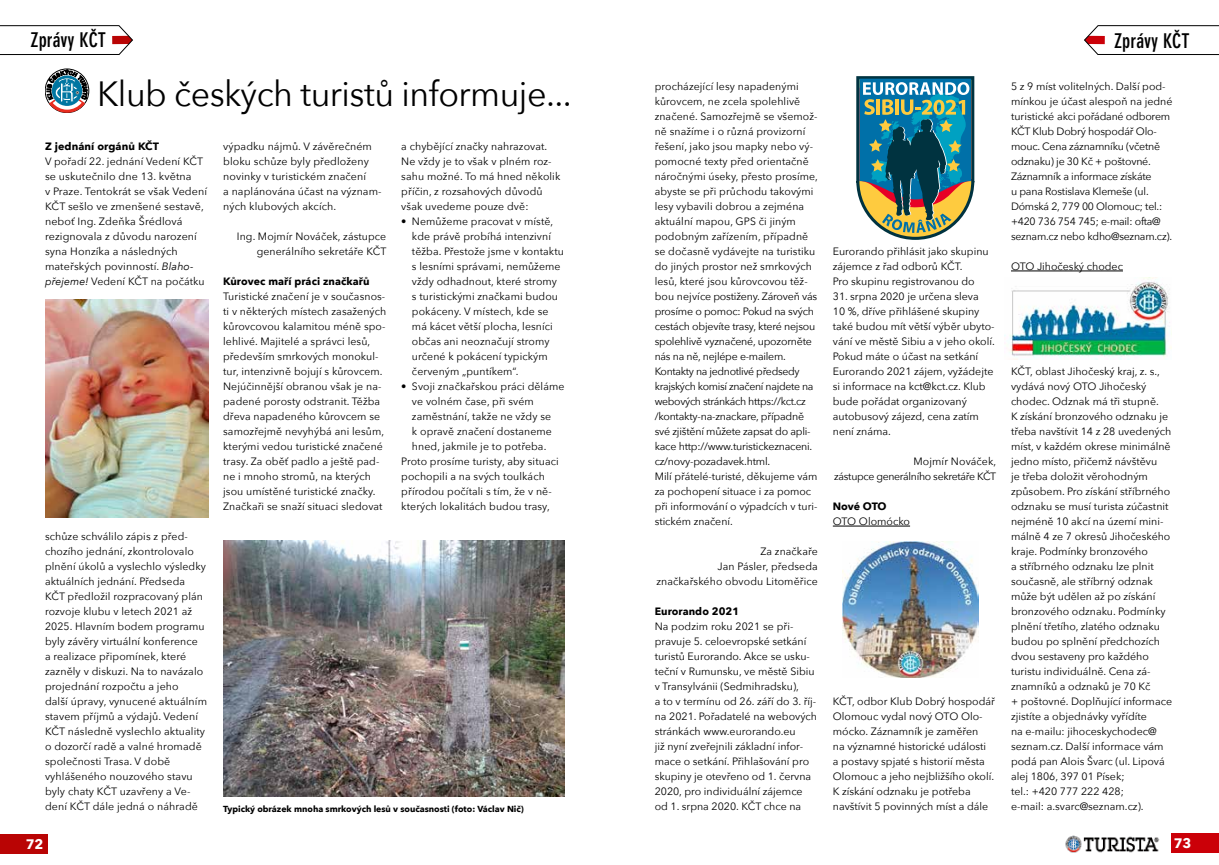
<style>
.page{position:relative;width:1219px;height:865px;background:#fff}
.page>*{position:absolute;margin:0;border:0;box-sizing:border-box;transform-origin:0 0}
.t1{font:35px "Avenir Next";letter-spacing:-.015em;color:#000}
.t2{font:20px "DIN Neuzeit Grotesk Bol Con CE";color:#000}
.t3{font:700 13.75px "Avenir Next";color:#fff}
.t4{font:10.62px/15px "Avenir Next";color:#000}
.t5{font:10.62px/15px "Avenir Next";letter-spacing:-.02em;color:#000}
.t6{font:700 10.62px "Avenir Next";letter-spacing:.01em;color:#000}
.t7{font:10.62px/15px "Avenir Next";letter-spacing:-.03em;color:#000;text-align:right}
.t8{font:700 8.75px "Avenir Next";color:#000}
.s1{font-style:italic}
</style>
<div class="page">
<hr style="left:833px;top:526px;width:77px;height:1px;background:#000">
<hr style="left:1011px;top:271px;width:112px;height:1px;background:#000">
<svg style="left:1084px;top:25px;width:135px;height:30px"></svg>
<div style="left:45px;top:69px;width:44px;height:44px;border:1px solid #000;border-radius:50%"></div>
<svg style="left:47px;top:70px;width:40px;height:43px"></svg>
<div style="left:1171px;top:833px;width:48px;height:20px;background:#cb0008"></div>
<img style="left:1065px;top:835px;width:95px;height:18px">
<div style="left:0;top:834px;width:48px;height:19px;background:#b90404"></div>
<img style="left:223px;top:540px;width:341px;height:256px">
<svg style="left:856px;top:76px;width:119px;height:164px;background:#598783"></svg>
<img style="left:843px;top:541px;width:135px;height:136px">
<img style="left:1005px;top:277px;width:167px;height:82px">
<img style="left:45px;top:300px;width:163px;height:217px">
<svg style="left:0;top:25px;width:133px;height:30px"></svg>
<h2 class="t2" style="left:31px;top:28px;width:77px">Zprávy KČT</h2>
<h1 class="t1" style="left:97px;top:64px;width:476px">Klub českých turistů informuje...</h1>
<p class="t6" style="left:45px;top:137px;width:116px">Z jednání orgánů KČT</p>
<p class="t4" style="left:45px;top:153px;width:164px">V pořadí 22. jednání Vedení KČT se uskutečnilo dne 13. května<br>v Praze. Tentokrát se však Vedení<br>KČT sešlo ve zmenšené sestavě, neboť Ing. Zdeňka Šrédlová rezignovala z důvodu narození syna Honzíka a následných mateřských povinností. <span class="s1">Blaho&shy;přejeme!</span> Vedení KČT na počátku</p>
<p class="t4" style="left:45px;top:528px;width:164px">schůze schválilo zápis z před&shy;chozího jednání, zkontrolovalo plnění úkolů a vyslechlo výsledky aktuálních jednání. Předseda<br>KČT předložil rozpracovaný plán rozvoje klubu v letech 2021 až<br>2025. Hlavním bodem programu byly závěry virtuální konference<br>a realizace připomínek, které zazněly v diskuzi. Na to navázalo projednání rozpočtu a jeho<br>další úpravy, vynucené aktuálním stavem příjmů a výdajů. Vedení<br>KČT následně vyslechlo aktuality o dozorčí radě a valné hromadě společnosti Trasa. V době vyhlášeného nouzového stavu byly chaty KČT uzavřeny a Ve&shy;dení KČT dále jedná o náhradě</p>
<p class="t4" style="left:223px;top:138px;width:160px">výpadku nájmů. V závěrečném bloku schůze byly předloženy novinky v turistickém značení<br>a naplánována účast na význam&shy;ných klubových akcích.</p>
<p class="t4" style="left:237px;top:228px;width:151px;text-align:right">Ing. Mojmír Nováček, zástupce generálního sekretáře KČT</p>
<p class="t6" style="left:223px;top:272px;width:148px">Kůrovec maří práci značkařů</p>
<p class="t4" style="left:223px;top:288px;width:165px">Turistické značení je v současnos&shy;ti v některých místech zasažených kůrovcovou kalamitou méně spo&shy;lehlivé. Majitelé a správci lesů, především smrkových monokul&shy;tur, intenzivně bojují s kůrovcem.<br>Nejúčinnější obranou však je na&shy;padené porosty odstranit. Těžba dřeva napadeného kůrovcem se samozřejmě nevyhýbá ani lesům, kterými vedou turistické značené trasy. Za oběť padlo a ještě pad&shy;ne i mnoho stromů, na kterých jsou umístěné turistické značky.<br>Značkaři se snaží situaci sledovat</p>
<p class="t4" style="left:401px;top:138px;width:161px">a chybějící značky nahrazovat.<br>Ne vždy je to však v plném roz&shy;sahu možné. To má hned několik příčin, z rozsahových důvodů však uvedeme pouze dvě:</p>
<p class="t4" style="left:412px;top:213px;width:153px;text-indent:-11px">• Nemůžeme pracovat v místě, kde právě probíhá intenzivní těžba. Přestože jsme v kontaktu s lesními správami, nemůžeme vždy odhadnout, které stromy s turistickými značkami budou pokáceny. V místech, kde se má kácet větší plocha, lesníci občas ani neoznačují stromy určené k pokácení typickým červeným „puntíkem“.</p>
<p class="t4" style="left:401px;top:378px;width:165px">• Svoji značkařskou práci děláme</p>
<p class="t4" style="left:412px;top:393px;width:123px">ve volném čase, při svém</p>
<p class="t4" style="left:412px;top:408px;width:141px">zaměstnání, takže ne vždy se</p>
<p class="t4" style="left:412px;top:423px;width:141px">k opravě značení dostaneme</p>
<p class="t4" style="left:412px;top:438px;width:136px">hned, jakmile je to potřeba.</p>
<p class="t4" style="left:401px;top:453px;width:159px">Proto prosíme turisty, aby situaci</p>
<p class="t4" style="left:401px;top:468px;width:145px">pochopili a na svých toulkách</p>
<p class="t4" style="left:401px;top:483px;width:152px">přírodou počítali s tím, že v ně-</p>
<p class="t4" style="left:401px;top:498px;width:150px">kterých lokalitách budou trasy,</p>
<p class="t8" style="left:223px;top:801px;width:302px">Typický obrázek mnoha smrkových lesů v současnosti (foto: Václav Nič)</p>
<p class="t4" style="left:655px;top:78px;width:165px">procházející lesy napadenými kůrovcem, ne zcela spolehlivě značené. Samozřejmě se všemož&shy;ně snažíme i o různá provizorní řešení, jako jsou mapky nebo vý&shy;pomocné texty před orientačně náročnými úseky, přesto prosíme, abyste se při průchodu takovými lesy vybavili dobrou a zejména aktuální mapou, GPS či jiným podobným zařízením, případně se dočasně vydávejte na turistiku do jiných prostor než smrkových lesů, které jsou kůrovcovou těž&shy;bou nejvíce postiženy. Zároveň vás prosíme o pomoc: Pokud na svých cestách objevíte trasy, které nejsou spolehlivě vyznačené, upozorněte nás na ně, nejlépe e-mailem.<br>Kontakty na jednotlivé předsedy krajských komisí značení najdete na webových stránkách https://kct.cz /kontakty-na-znackare, případně své zjištění můžete zapsat do apli&shy;kace http://www.turistickeznaceni. cz/novy-pozadavek.html.<br>Milí přátelé-turisté, děkujeme vám za pochopení situace i za pomoc při informování o výpadcích v turi&shy;stickém značení.</p>
<p class="t4" style="left:656px;top:543px;width:163px;text-align:right">Za značkaře<br>Jan Pásler, předseda značkařského obvodu Litoměřice</p>
<p class="t6" style="left:655px;top:602px;width:86px">Eurorando 2021</p>
<p class="t4" style="left:655px;top:618px;width:164px">Na podzim roku 2021 se při&shy;pravuje 5. celoevropské setkání turistů Eurorando. Akce se usku&shy;teční v Rumunsku, ve městě Sibiu v Transylvánii (Sedmihradsku),<br>a to v termínu od 26. září do 3. říj&shy;na 2021. Pořadatelé na webových stránkách www.eurorando.eu<br>již nyní zveřejnili základní infor&shy;mace o setkání. Přihlašování pro skupiny je otevřeno od 1. června<br>2020, pro individuální zájemce od 1. srpna 2020. KČT chce na</p>
<p class="t4" style="left:833px;top:243px;width:157px">Eurorando přihlásit jako skupinu zájemce z řad odborů KČT.<br>Pro skupinu registrovanou do</p>
<p class="t4" style="left:833px;top:288px;width:164px">31. srpna 2020 je určena sleva<br>10 %, dříve přihlášené skupiny také budou mít větší výběr ubyto&shy;vání ve městě Sibiu a v jeho okolí.<br>Pokud máte o účast na setkání<br>Eurorando 2021 zájem, vyžádejte si informace na kct@kct.cz. Klub bude pořádat organizovaný autobusový zájezd, cena zatím není známa.</p>
<p class="t7" style="left:834px;top:453px;width:163px">Mojmír Nováček,<br>zástupce generálního sekretáře KČT</p>
<p class="t6" style="left:833px;top:497px;width:55px">Nové OTO</p>
<p class="t4" style="left:833px;top:513px;width:79px">OTO Olomócko</p>
<p class="t4" style="left:833px;top:693px;width:164px">KČT, odbor Klub Dobrý hospodář<br>Olomouc vydal nový OTO Olo&shy;mócko. Záznamník je zaměřen<br>na významné historické události<br>a postavy spjaté s historií města<br>Olomouc a jeho nejbližšího okolí.<br>K získání odznaku je potřeba navštívit 5 povinných míst a dále</p>
<h2 class="t2" style="left:1114px;top:29px;width:77px">Zprávy KČT</h2>
<p class="t5" style="left:1011px;top:78px;width:163px">5 z 9 míst volitelných. Další pod&shy;mínkou je účast alespoň na jedné turistické akci pořádané odborem<br>KČT Klub Dobrý hospodář Olo&shy;mouc. Cena záznamníku (včetně odznaku) je 30 Kč + poštovné.<br>Záznamník a informace získáte<br>u pana Rostislava Klemeše (ul.<br>Dómská 2, 779 00 Olomouc; tel.: +420 736 754 745; e-mail: ofta@ seznam.cz nebo kdho@seznam.cz).</p>
<p class="t4" style="left:1011px;top:258px;width:113px">OTO Jihočeský chodec</p>
<p class="t4" style="left:1011px;top:363px;width:163px">KČT, oblast Jihočeský kraj, z. s., vydává nový OTO Jihočeský chodec. Odznak má tři stupně.<br>K získání bronzového odznaku je třeba navštívit 14 z 28 uvedených míst, v každém okrese minimálně jedno místo, přičemž návštěvu<br>je třeba doložit věrohodným způsobem. Pro získání stříbrného odznaku se musí turista zúčastnit nejméně 10 akcí na území mini&shy;málně 4 ze 7 okresů Jihočeského kraje. Podmínky bronzového<br>a stříbrného odznaku lze plnit současně, ale stříbrný odznak může být udělen až po získání bronzového odznaku. Podmínky plnění třetího, zlatého odznaku budou po splnění předchozích dvou sestaveny pro každého turistu individuálně. Cena zá&shy;znamníků a odznaků je 70 Kč<br>+ poštovné. Doplňující informace zjistíte a objednávky vyřídíte<br>na e-mailu: jihoceskychodec@ seznam.cz. Další informace vám podá pan Alois Švarc (ul. Lipová alej 1806, 397 01 Písek;<br>tel.: +420 777 222 428;<br>e-mail: a.svarc@seznam.cz).</p>
<p class="t3" style="left:26px;top:832px;width:19px">72</p>
<p class="t3" style="left:1174px;top:831px;width:19px">73</p>
</div>
